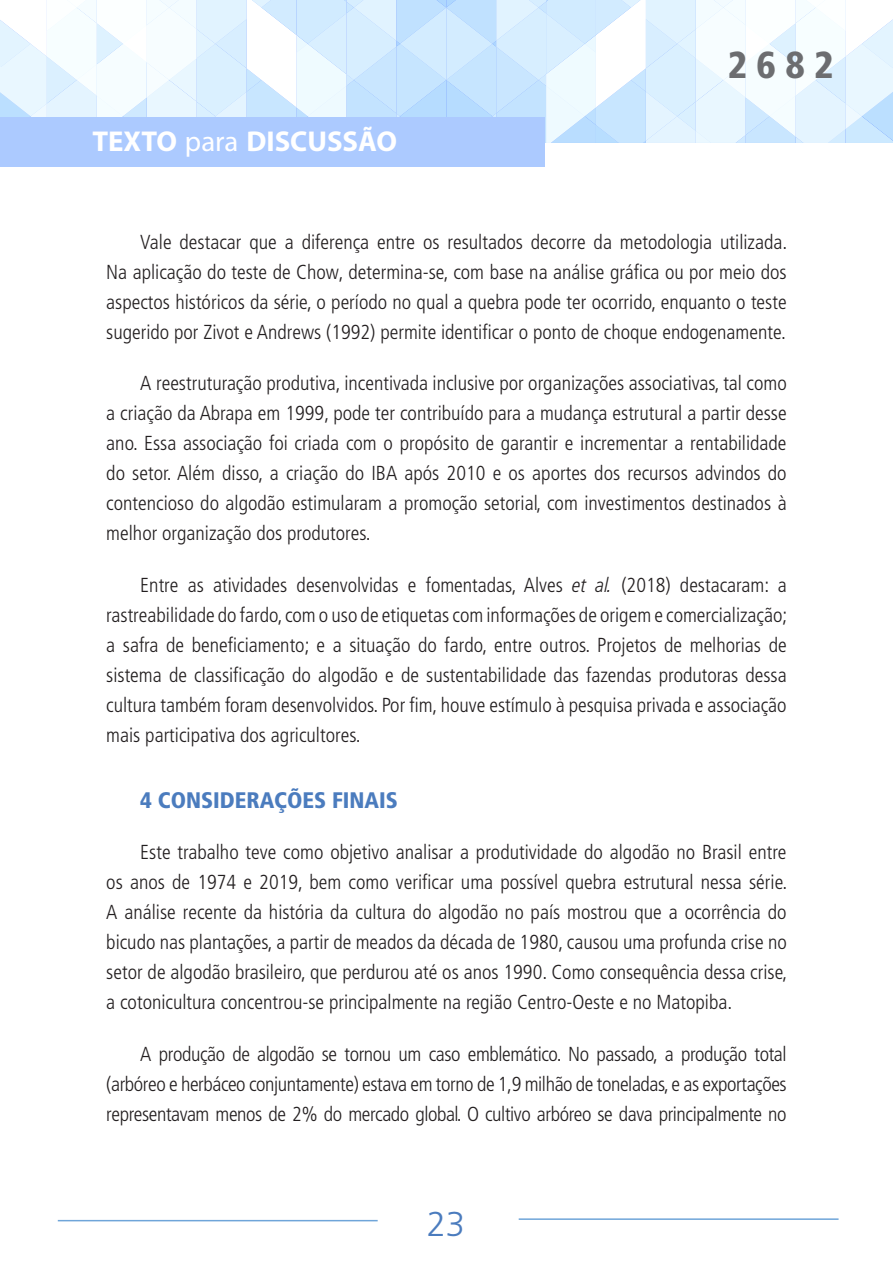
<style>
.page{position:relative;width:893px;height:1263px;background:#fff}
.page>*{position:absolute;margin:0;border:0;box-sizing:border-box;transform-origin:0 0}
.t1{font:900 condensed 37.5px "Frutiger LT Pro";color:#6c6d70}
.t2{font:300 34.5px "Frutiger LT Pro";color:#4b7cbe}
.t3{font:700 28.8px "Myriad Pro";color:#fff}
.titulo_1{font:900 condensed 22.5px "Frutiger LT Pro";color:#4b7cbe}
.texto_corrido{font:300 condensed 20.25px/30px "Frutiger LT Pro";color:#231f20;text-align:justify}
.s1{font-weight:400}
.s2{font-style:italic}
</style>
<div class="page">
<svg style="left:0;top:0;width:893px;height:143px"></svg>
<div style="left:0;top:118px;width:545px;height:49px;background:#accaff"></div>
<hr style="left:519px;top:1218px;width:319px;height:2px;background:#6fa5d9">
<hr style="left:58px;top:1220px;width:320px;height:1px;background:#6fa5d9">
<h3 class="t3" style="left:92px;top:122px;width:306px">TEXTO <span class="s1">para</span> DISCUSSÃO</h3>
<h1 class="t1" style="left:728px;top:42px;width:108px">2682</h1>
<p class="texto_corrido" style="left:106px;top:227px;width:683px;text-indent:34px">Vale destacar que a diferença entre os resultados decorre da metodologia utilizada.<br>Na aplicação do teste de Chow, determina-se, com base na análise gráfica ou por meio dos aspectos históricos da série, o período no qual a quebra pode ter ocorrido, enquanto o teste sugerido por Zivot e Andrews (1992) permite identificar o ponto de choque endogenamente.</p>
<p class="texto_corrido" style="left:106px;top:369px;width:682px;text-indent:34px">A reestruturação produtiva, incentivada inclusive por organizações associativas, tal como a criação da Abrapa em 1999, pode ter contribuído para a mudança estrutural a partir desse ano. Essa associação foi criada com o propósito de garantir e incrementar a rentabilidade do setor. Além disso, a criação do IBA após 2010 e os aportes dos recursos advindos do contencioso do algodão estimularam a promoção setorial, com investimentos destinados à melhor organização dos produtores.</p>
<p class="texto_corrido" style="left:106px;top:570px;width:682px;text-indent:34px">Entre as atividades desenvolvidas e fomentadas, Alves <span class="s2">et al.</span> (2018) destacaram: a rastreabilidade do fardo, com o uso de etiquetas com informações de origem e comercialização; a safra de beneficiamento; e a situação do fardo, entre outros. Projetos de melhorias de sistema de classificação do algodão e de sustentabilidade das fazendas produtoras dessa cultura também foram desenvolvidos. Por fim, houve estímulo à pesquisa privada e associação mais participativa dos agricultores.</p>
<p class="titulo_1" style="left:140px;top:787px;width:259px">4 CONSIDERAÇÕES FINAIS</p>
<p class="texto_corrido" style="left:106px;top:838px;width:683px;text-indent:34px">Este trabalho teve como objetivo analisar a produtividade do algodão no Brasil entre os anos de 1974 e 2019, bem como verificar uma possível quebra estrutural nessa série.<br>A análise recente da história da cultura do algodão no país mostrou que a ocorrência do bicudo nas plantações, a partir de meados da década de 1980, causou uma profunda crise no setor de algodão brasileiro, que perdurou até os anos 1990. Como consequência dessa crise, a cotonicultura concentrou-se principalmente na região Centro-Oeste e no Matopiba.</p>
<p class="texto_corrido" style="left:106px;top:1039px;width:682px;text-indent:34px">A produção de algodão se tornou um caso emblemático. No passado, a produção total (arbóreo e herbáceo conjuntamente) estava em torno de 1,9 milhão de toneladas, e as exportações representavam menos de 2% do mercado global. O cultivo arbóreo se dava principalmente no</p>
<h2 class="t2" style="left:427px;top:1204px;width:40px">23</h2>
</div>
